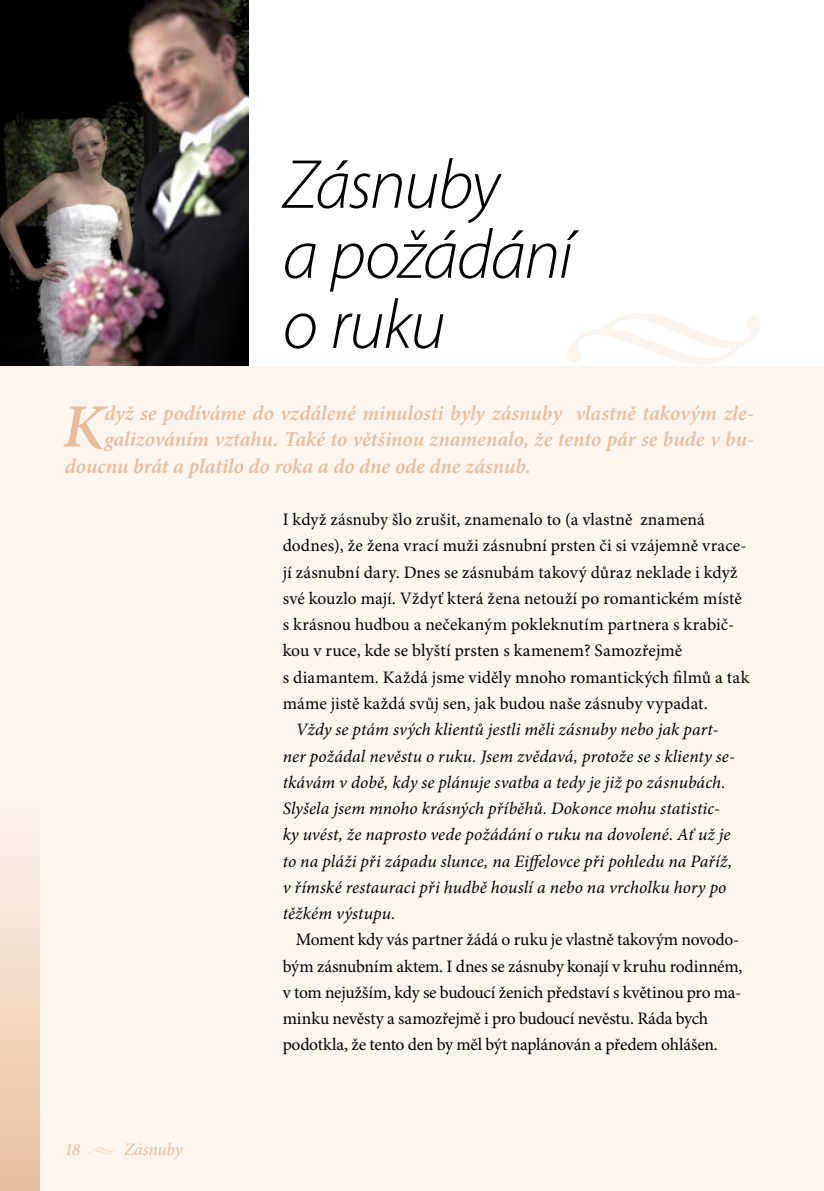
<style>
.page{position:relative;width:824px;height:1191px;background:#fff}
.page>*{position:absolute;margin:0;border:0;box-sizing:border-box;transform-origin:0 0}
.Titulek_1{font:italic 300 70px/70px "Myriad Pro";letter-spacing:-.025em;color:#000}
.Perex{font:italic 600 61.43px "Minion Pro";color:#e8bc9a}
.Perex-2{font:italic 600 21px "Minion Pro";color:#e8bc9a}
.Zaklad_prvni{font:17.5px/26.2px "Minion Pro";letter-spacing:.005em;color:#000}
.Zaklad_zarazka{font:italic 17.5px/26.2px "Minion Pro";letter-spacing:.005em;color:#000}
.Zaklad_zarazka-2{font:17.5px/26.2px "Minion Pro";letter-spacing:-.015em;color:#000}
.Titulek_4{font:italic 17.5px "Minion Pro";letter-spacing:-.015em;color:#e8bc9a}
.t1{font:14px "Arial";color:#000}
</style>
<div class="page">
<div style="left:0;top:0;width:823px;height:1191px;background:#fcf5ef"></div>
<div style="left:0;top:791px;width:40px;height:400px;background:linear-gradient(to bottom,#fcf5ee,#eabf9c)"></div>
<div style="left:0;top:0;width:823px;height:365px;background:#fff"></div>
<svg style="left:567px;top:313px;width:193px;height:52px"></svg>
<img style="left:0;top:0;width:248px;height:365px">
<p class="t1" style="left:126px;top:46px;width:6px">-</p>
<p class="Titulek_1" style="left:283px;top:151px;width:292px">Zásnuby<br>a požádání o ruku</p>
<p class="Perex-2" style="left:104px;top:401px;width:651px">dyž se podíváme do vzdálené minulosti byly zásnuby vlastně takovým zle-</p>
<p class="Perex-2" style="left:104px;top:427px;width:651px">galizováním vztahu. Také to většinou znamenalo, že tento pár se bude v bu-</p>
<p class="Perex-2" style="left:65px;top:453px;width:467px">doucnu brát a platilo do roka a do dne ode dne zásnub.</p>
<p class="Perex" style="left:63px;top:390px;width:43px">K</p>
<p class="Titulek_4" style="left:64px;top:1139px;width:17px">18</p>
<p class="Titulek_4" style="left:124px;top:1139px;width:60px">Zásnuby</p>
<p class="Zaklad_prvni" style="left:283px;top:507px;width:468px">I když zásnuby šlo zrušit, znamenalo to (a vlastně znamená dodnes), že žena vrací muži zásnubní prsten či si vzájemně vrace&shy;jí zásnubní dary. Dnes se zásnubám takový důraz neklade i když své kouzlo mají. Vždyť která žena netouží po romantickém místě s krásnou hudbou a nečekaným pokleknutím partnera s krabič&shy;kou v ruce, kde se blyští prsten s kamenem? Samozřejmě<br>s diamantem. Každá jsme viděly mnoho romantických filmů a tak máme jistě každá svůj sen, jak budou naše zásnuby vypadat.</p>
<p class="Zaklad_zarazka" style="left:283px;top:717px;width:454px;text-indent:13px">Vždy se ptám svých klientů jestli měli zásnuby nebo jak part&shy;ner požádal nevěstu o ruku. Jsem zvědavá, protože se s klienty se&shy;tkávám v době, kdy se plánuje svatba a tedy je již po zásnubách.<br>Slyšela jsem mnoho krásných příběhů. Dokonce mohu statistic&shy;ky uvést, že naprosto vede požádání o ruku na dovolené. Ať už je to na pláži při západu slunce, na Eiffelovce při pohledu na Paříž, v římské restauraci při hudbě houslí a nebo na vrcholku hory po těžkém výstupu.</p>
<p class="Zaklad_zarazka-2" style="left:283px;top:927px;width:461px;text-indent:13px">Moment kdy vás partner žádá o ruku je vlastně takovým novodo&shy;bým zásnubním aktem. I dnes se zásnuby konají v kruhu rodinném, v tom nejužším, kdy se budoucí ženich představí s květinou pro ma&shy;minku nevěsty a samozřejmě i pro budoucí nevěstu. Ráda bych podotkla, že tento den by měl být naplánován a předem ohlášen.</p>
</div>
